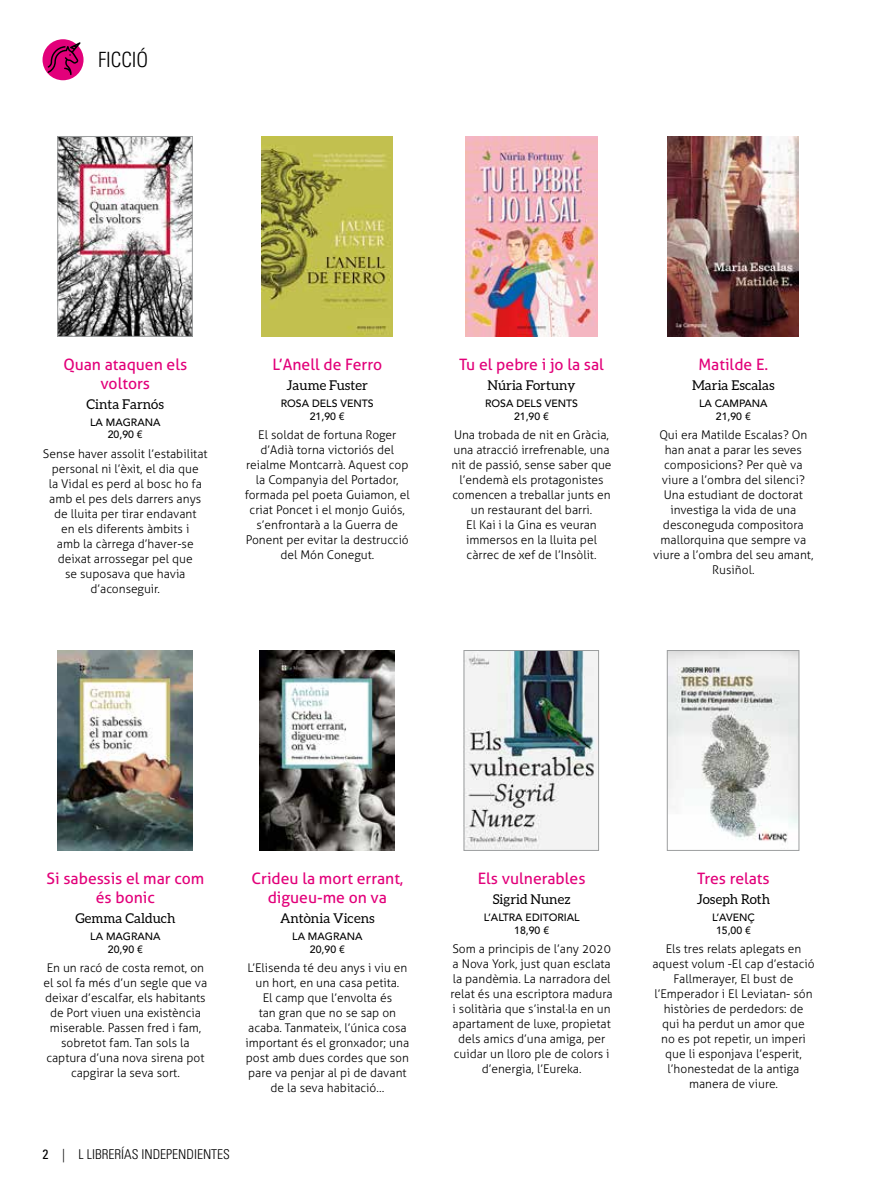
<style>
.page{position:relative;width:893px;height:1191px;background:#fff}
.page>*{position:absolute;margin:0;border:0;box-sizing:border-box;transform-origin:0 0}
.t1{font:300 condensed 21px "Univers LT Std";color:#000}
.t2{font:15.75px/18.9px "Aller";color:#e2007a;text-align:center}
.t3{font:13.5px "Aleo";color:#000}
.t4{font:300 condensed 13.5px "Univers LT Std";color:#000}
.t5{font:300 12px/15px "Aller";color:#000;text-align:center}
.t6{font:500 10.5px/12.6px "Avenir LT Std";color:#000;text-align:center}
.s1{font-weight:400}
</style>
<div class="page">
<div style="left:43px;top:39px;width:41px;height:41px;background:#e2007a;border-radius:50%"></div>
<svg style="left:48px;top:42px;width:32px;height:33px"></svg>
<img style="left:59px;top:138px;width:132px;height:197px">
<div style="left:57px;top:136px;width:136px;height:201px;border:1px solid #9c9e9f"></div>
<img style="left:58px;top:650px;width:134px;height:200px">
<img style="left:261px;top:136px;width:132px;height:200px">
<img style="left:260px;top:650px;width:134px;height:200px">
<img style="left:465px;top:136px;width:132px;height:200px">
<img style="left:466px;top:652px;width:131px;height:196px">
<div style="left:464px;top:650px;width:135px;height:200px;border:1px solid #9c9e9f"></div>
<img style="left:667px;top:136px;width:132px;height:200px">
<img style="left:669px;top:652px;width:128px;height:193px">
<div style="left:667px;top:650px;width:132px;height:200px;border:1px solid #9c9e9f"></div>
<h1 class="t1" style="left:98px;top:47px;width:52px">FICCIÓ</h1>
<h2 class="t2" style="left:63px;top:354px;width:125px">Quan ataquen els voltors</h2>
<p class="t3" style="left:87px;top:396px;width:79px">Cinta Farnós</p>
<p class="t6" style="left:90px;top:416px;width:72px">LA MAGRANA<br>20,90 €</p>
<p class="t5" style="left:43px;top:446px;width:166px">Sense haver assolit l’estabilitat personal ni l’èxit, el dia que<br>la Vidal es perd al bosc ho fa amb el pes dels darrers anys de lluita per tirar endavant<br>en els diferents àmbits i<br>amb la càrrega d’haver-se deixat arrossegar pel que<br>se suposava que havia d’aconseguir.</p>
<h2 class="t2" style="left:272px;top:354px;width:111px">L’Anell de Ferro</h2>
<p class="t3" style="left:287px;top:378px;width:83px">Jaume Fuster</p>
<p class="t6" style="left:281px;top:397px;width:94px">ROSA DELS VENTS<br>21,90 €</p>
<p class="t5" style="left:245px;top:427px;width:167px">El soldat de fortuna Roger d’Adià torna victoriós del reialme Montcarrà. Aquest cop la Companyia del Portador, formada pel poeta Guiamon, el criat Poncet i el monjo Guiós, s’enfrontarà a la Guerra de<br>Ponent per evitar la destrucció del Món Conegut.</p>
<h2 class="t2" style="left:459px;top:354px;width:146px">Tu el pebre i jo la sal</h2>
<p class="t3" style="left:488px;top:378px;width:89px">Núria Fortuny</p>
<p class="t6" style="left:485px;top:397px;width:94px">ROSA DELS VENTS<br>21,90 €</p>
<p class="t5" style="left:451px;top:427px;width:162px">Una trobada de nit en Gràcia, una atracció irrefrenable, una nit de passió, sense saber que l’endemà els protagonistes comencen a treballar junts en un restaurant del barri.<br>El Kai i la Gina es veuran immersos en la lluita pel càrrec de xef de l’Insòlit.</p>
<h2 class="t2" style="left:698px;top:354px;width:71px">Matilde E.</h2>
<p class="t3" style="left:692px;top:378px;width:84px">Maria Escalas</p>
<p class="t6" style="left:699px;top:397px;width:70px">LA CAMPANA<br>21,90 €</p>
<p class="t5" style="left:653px;top:427px;width:162px">Qui era Matilde Escalas? On han anat a parar les seves composicions? Per què va viure a l’ombra del silenci?<br>Una estudiant de doctorat investiga la vida de una desconeguda compositora mallorquina que sempre va viure a l’ombra del seu amant,<br>Rusiñol.</p>
<h2 class="t2" style="left:47px;top:868px;width:159px">Si sabessis el mar com és bonic</h2>
<p class="t3" style="left:75px;top:910px;width:102px">Gemma Calduch</p>
<p class="t6" style="left:90px;top:930px;width:72px">LA MAGRANA<br>20,90 €</p>
<p class="t5" style="left:44px;top:960px;width:165px">En un racó de costa remot, on el sol fa més d’un segle que va deixar d’escalfar, els habitants de Port viuen una existència miserable. Passen fred i fam, sobretot fam. Tan sols la captura d’una nova sirena pot capgirar la seva sort.</p>
<h2 class="t2" style="left:252px;top:868px;width:153px">Crideu la mort errant, digueu-me on va</h2>
<p class="t3" style="left:280px;top:910px;width:96px">Antònia Vicens</p>
<p class="t6" style="left:292px;top:930px;width:72px">LA MAGRANA<br>20,90 €</p>
<p class="t5" style="left:246px;top:960px;width:165px">L’Elisenda té deu anys i viu en un hort, en una casa petita.<br>El camp que l’envolta és<br>tan gran que no se sap on acaba. Tanmateix, l’única cosa important és el gronxador; una post amb dues cordes que son pare va penjar al pi de davant de la seva habitació…</p>
<p class="t4" style="left:43px;top:1146px;width:189px"><span class="s1">2</span> | L LIBRERÍAS INDEPENDIENTES</p>
<h2 class="t2" style="left:478px;top:868px;width:109px">Els vulnerables</h2>
<p class="t3" style="left:493px;top:891px;width:79px">Sigrid Nunez</p>
<p class="t6" style="left:484px;top:911px;width:97px">L’ALTRA EDITORIAL<br>18,90 €</p>
<p class="t5" style="left:451px;top:941px;width:164px">Som a principis de l’any 2020 a Nova York, just quan esclata la pandèmia. La narradora del relat és una escriptora madura i solitària que s’instal·la en un apartament de luxe, propietat dels amics d’una amiga, per cuidar un lloro ple de colors i d’energia, l’Eureka.</p>
<h2 class="t2" style="left:697px;top:868px;width:74px">Tres relats</h2>
<p class="t3" style="left:697px;top:891px;width:75px">Joseph Roth</p>
<p class="t6" style="left:712px;top:911px;width:44px">L’AVENÇ<br>15,00 €</p>
<p class="t5" style="left:652px;top:941px;width:164px">Els tres relats aplegats en aquest volum -El cap d’estació<br>Fallmerayer, El bust de l’Emperador i El Leviatan- són històries de perdedors: de<br>qui ha perdut un amor que<br>no es pot repetir, un imperi que li esponjava l’esperit, l’honestedat de la antiga manera de viure.</p>
</div>
